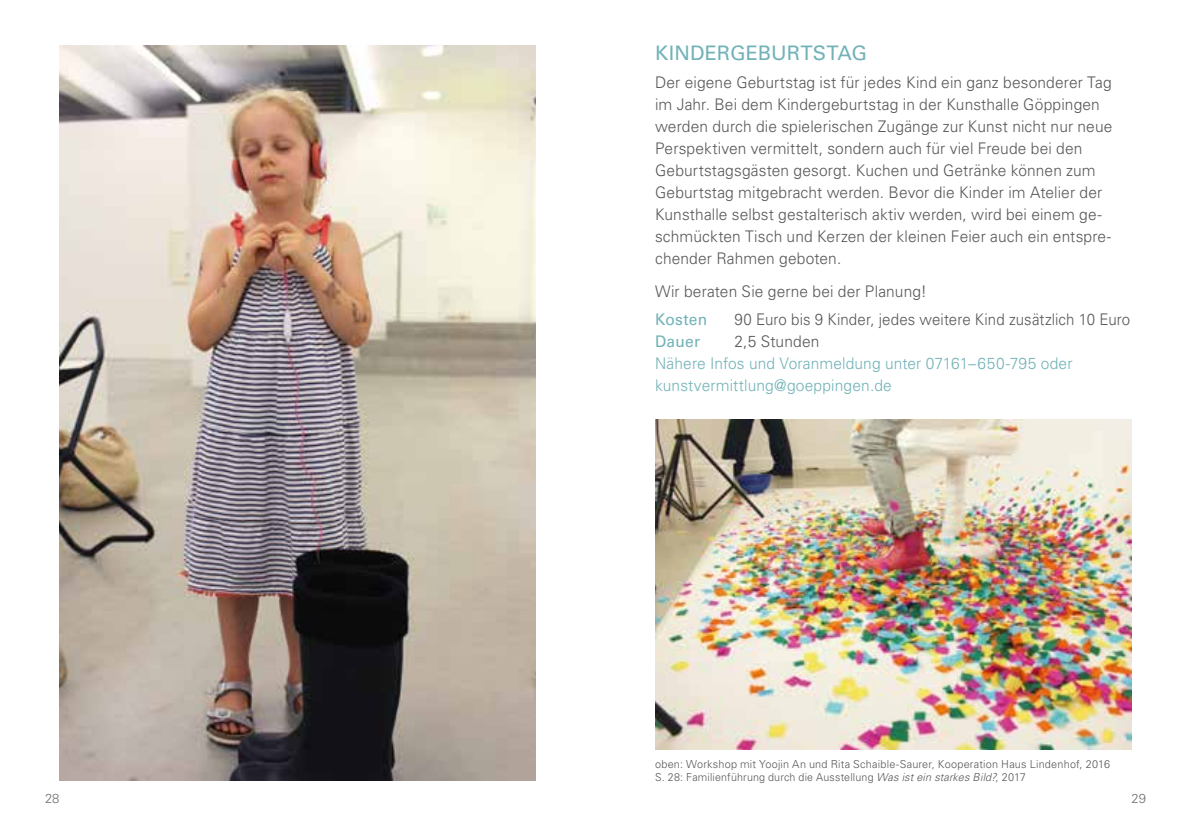
<style>
.page{position:relative;width:1191px;height:840px;background:#fff}
.page>*{position:absolute;margin:0;border:0;box-sizing:border-box;transform-origin:0 0}
.t1{font:20px "Univers LT Pro 55 Roman";letter-spacing:.005em;color:#71b2b7}
.t2{font:300 16px/22px "Univers LT Pro 45";letter-spacing:.01em;color:#575756}
.t3{font:300 16px/22px "Univers LT Pro 45";letter-spacing:.01em;color:#71b2b7}
.t4{font:300 16px "Univers LT Pro 45";letter-spacing:.01em;color:#575756;scale:.94 1}
.t5{font:16px "Univers LT Pro 55 Roman";letter-spacing:.015em;color:#71b2b7}
.t6{font:300 13px "Univers LT Pro 45";color:#706f6f}
.t7{font:300 11px/13.2px "Univers LT Pro 45";letter-spacing:.02em;color:#575756}
.s1{font-style:italic}
</style>
<div class="page">
<img style="left:60px;top:45px;width:476px;height:735px">
<img style="left:655px;top:419px;width:476px;height:329px">
<p class="t1" style="left:655px;top:41px;width:213px">KINDERGEBURTSTAG</p>
<p class="t2" style="left:655px;top:71px;width:459px">Der eigene Geburtstag ist für jedes Kind ein ganz besonderer Tag im Jahr. Bei dem Kindergeburtstag in der Kunsthalle Göppingen werden durch die spielerischen Zugänge zur Kunst nicht nur neue Perspektiven vermittelt, sondern auch für viel Freude bei den Geburtstagsgästen gesorgt. Kuchen und Getränke können zum Geburtstag mitgebracht werden. Bevor die Kinder im Atelier der Kunsthalle selbst gestalterisch aktiv werden, wird bei einem ge&shy;schmückten Tisch und Kerzen der kleinen Feier auch ein entspre&shy;chender Rahmen geboten.</p>
<p class="t2" style="left:655px;top:280px;width:273px">Wir beraten Sie gerne bei der Planung!</p>
<p class="t5" style="left:655px;top:309px;width:54px">Kosten</p>
<p class="t4" style="left:734px;top:309px;width:422px">90 Euro bis 9 Kinder, jedes weitere Kind zusätzlich 10 Euro</p>
<p class="t5" style="left:655px;top:331px;width:46px">Dauer</p>
<p class="t2" style="left:734px;top:330px;width:86px">2,5 Stunden</p>
<p class="t3" style="left:655px;top:352px;width:419px">Nähere Infos und Voranmeldung unter 07161–650-795 oder kunstvermittlung@goeppingen.de</p>
<p class="t7" style="left:655px;top:757px;width:457px">oben: Workshop mit Yoojin An und Rita Schaible-Saurer, Kooperation Haus Lindenhof, 2016<br>S. 28: Familienführung durch die Ausstellung <span class="s1">Was ist ein starkes Bild?</span>, 2017</p>
<p class="t6" style="left:45px;top:789px;width:16px">28</p>
<p class="t6" style="left:1131px;top:789px;width:16px">29</p>
</div>
